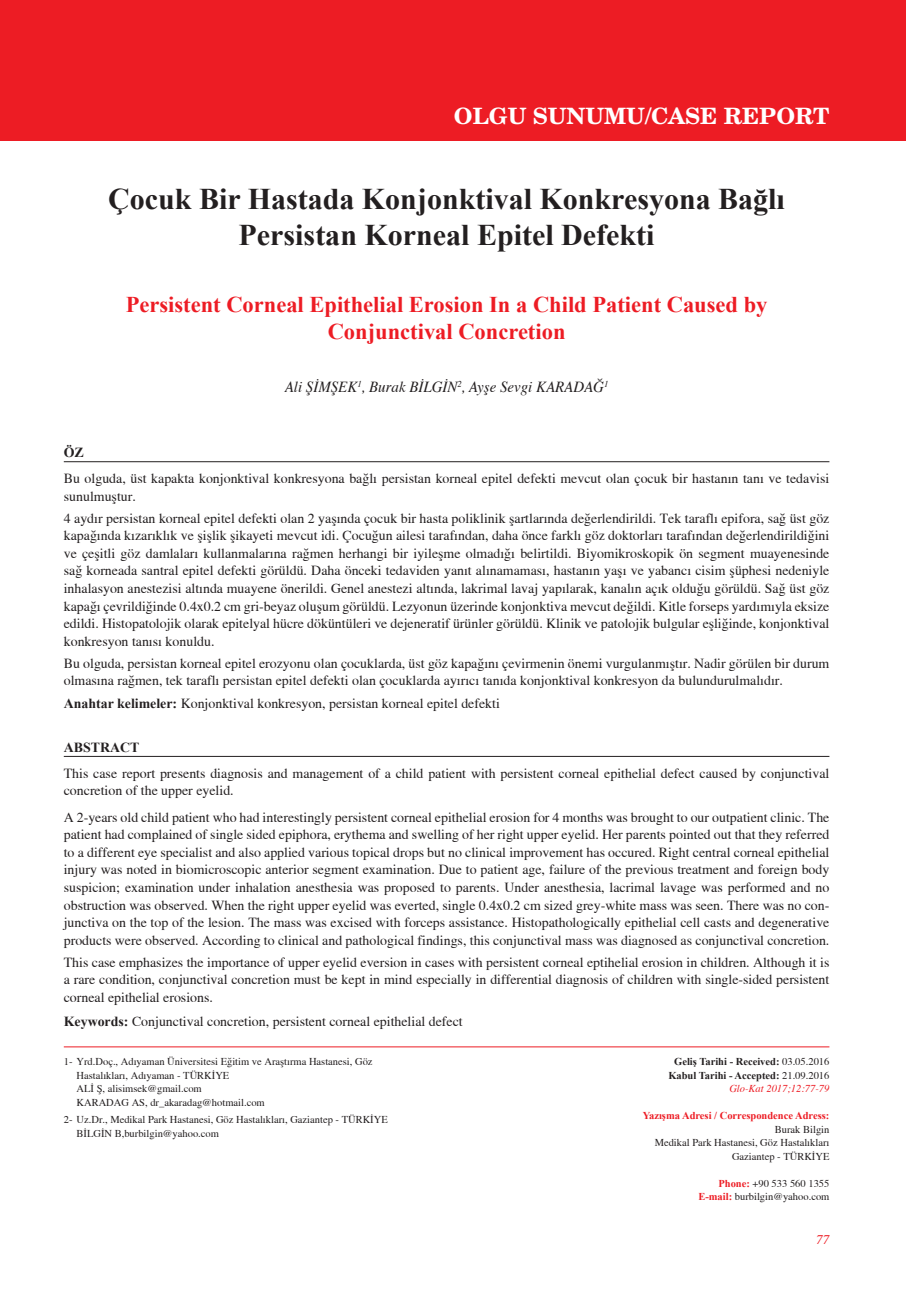
<style>
.page{position:relative;width:906px;height:1289px;background:#fff}
.page>*{position:absolute;margin:0;border:0;box-sizing:border-box;transform-origin:0 0}
.t1{font:700 30px/36px "Times New Roman";color:#231f20;text-align:center}
.t2{font:700 22.5px/27px "Times New Roman";color:#ed1c24;text-align:center}
.t3{font:700 22.5px "Te X Gyre Schola";color:#fff}
.t4{font:italic 15.3px "Times";color:#231f20}
.t5{font:13.8px/17.5px "Times Turk";color:#231f20}
.t6{font:700 13.8px "Times New Roman";color:#231f20}
.t7{font:italic 13.2px "Times";color:#ed1c24}
.t8{font:10.5px/13.5px "Times Turk";color:#231f20}
.t9{font:700 10.5px/13.5px "Times New Roman";color:#231f20;text-align:center}
.t10{font:700 10.5px "Times New Roman";color:#ed1c24}
.t11{font:italic 10.5px "Times";color:#ed1c24}
.s1{font-family:"Times New Roman";font-weight:700}
.s2{font-family:"Times Turk";font-weight:400}
.s3{font-family:"Times New Roman";font-weight:700;color:#ed1c24}
</style>
<div class="page">
<div style="left:0;top:0;width:906px;height:140px;background:#ed1c24"></div>
<hr style="left:64px;top:461px;width:765px;height:1px;background:#231f20">
<hr style="left:64px;top:756px;width:765px;height:1px;background:#231f20">
<hr style="left:64px;top:1046px;width:765px;height:1px;background:#ed1c24">
<h2 class="t3" style="left:454px;top:106px;width:377px">OLGU SUNUMU/CASE REPORT</h2>
<h1 class="t1" style="left:108px;top:181px;width:678px">Çocuk Bir Hastada Konjonktival Konkresyona Bağlı<br>Persistan Korneal Epitel Defekti</h1>
<h2 class="t2" style="left:126px;top:291px;width:643px">Persistent Corneal Epithelial Erosion In a Child Patient Caused by<br>Conjunctival Concretion</h2>
<p class="t4" style="left:285px;top:380px;width:325px">Ali ŞİMŞEK<sup>1</sup>, Burak BİLGİN<sup>2</sup>, Ayşe Sevgi KARADAĞ<sup>1</sup></p>
<p class="t6" style="left:64px;top:445px;width:22px">ÖZ</p>
<p class="t5" style="left:64px;top:470px;width:767px">Bu olguda, üst kapakta konjonktival konkresyona bağlı persistan korneal epitel defekti mevcut olan çocuk bir hastanın tanı ve tedavisi sunulmuştur.</p>
<p class="t5" style="left:64px;top:510px;width:767px;text-align:justify">4 aydır persistan korneal epitel defekti olan 2 yaşında çocuk bir hasta poliklinik şartlarında değerlendirildi. Tek taraflı epifora, sağ üst göz kapağında kızarıklık ve şişlik şikayeti mevcut idi. Çocuğun ailesi tarafından, daha önce farklı göz doktorları tarafından değerlendirildiğini ve çeşitli göz damlaları kullanmalarına rağmen herhangi bir iyileşme olmadığı belirtildi. Biyomikroskopik ön segment muayenesinde sağ korneada santral epitel defekti görüldü. Daha önceki tedaviden yanıt alınamaması, hastanın yaşı ve yabancı cisim şüphesi nedeniyle inhalasyon anestezisi altında muayene önerildi. Genel anestezi altında, lakrimal lavaj yapılarak, kanalın açık olduğu görüldü. Sağ üst göz kapağı çevrildiğinde 0.4x0.2 cm gri-beyaz oluşum görüldü. Lezyonun üzerinde konjonktiva mevcut değildi. Kitle forseps yardımıyla eksize edildi. Histopatolojik olarak epitelyal hücre döküntüleri ve dejeneratif ürünler görüldü. Klinik ve patolojik bulgular eşliğinde, konjonktival konkresyon tanısı konuldu.</p>
<p class="t5" style="left:64px;top:655px;width:767px">Bu olguda, persistan korneal epitel erozyonu olan çocuklarda, üst göz kapağını çevirmenin önemi vurgulanmıştır. Nadir görülen bir durum olmasına rağmen, tek taraflı persistan epitel defekti olan çocuklarda ayırıcı tanıda konjonktival konkresyon da bulundurulmalıdır.</p>
<p class="t5" style="left:64px;top:695px;width:437px"><span class="s1">Anahtar kelimeler:</span> Konjonktival konkresyon, persistan korneal epitel defekti</p>
<p class="t6" style="left:64px;top:739px;width:77px">ABSTRACT</p>
<p class="t5" style="left:64px;top:765px;width:767px">This case report presents diagnosis and management of a child patient with persistent corneal epithelial defect caused by conjunctival concretion of the upper eyelid.</p>
<p class="t5" style="left:64px;top:808px;width:767px;text-align:justify">A 2-years old child patient who had interestingly persistent corneal epithelial erosion for 4 months was brought to our outpatient clinic. The patient had complained of single sided epiphora, erythema and swelling of her right upper eyelid. Her parents pointed out that they referred to a different eye specialist and also applied various topical drops but no clinical improvement has occured. Right central corneal epithelial injury was noted in biomicroscopic anterior segment examination. Due to patient age, failure of the previous treatment and foreign body suspicion; examination under inhalation anesthesia was proposed to parents. Under anesthesia, lacrimal lavage was performed and no obstruction was observed. When the right upper eyelid was everted, single 0.4x0.2 cm sized grey-white mass was seen. There was no con&shy;junctiva on the top of the lesion. The mass was excised with forceps assistance. Histopathologically epithelial cell casts and degenerative products were observed. According to clinical and pathological findings, this conjunctival mass was diagnosed as conjunctival concretion.</p>
<p class="t5" style="left:64px;top:953px;width:767px;text-align:justify">This case emphasizes the importance of upper eyelid eversion in cases with persistent corneal eptihelial erosion in children. Although it is a rare condition, conjunctival concretion must be kept in mind especially in differential diagnosis of children with single-sided persistent corneal epithelial erosions.</p>
<p class="t5" style="left:64px;top:1013px;width:400px"><span class="s1">Keywords:</span> Conjunctival concretion, persistent corneal epithelial defect</p>
<p class="t8" style="left:77px;top:1055px;width:297px;text-indent:-13px">1- Yrd.Doç., Adıyaman Üniversitesi Eğitim ve Araştırma Hastanesi, Göz Hastalıkları, Adıyaman - TÜRKİYE<br>ALİ Ş, alisimsek@gmail.com<br>KARADAG AS, dr_akaradag@hotmail.com</p>
<p class="t8" style="left:77px;top:1113px;width:313px;text-indent:-13px">2- Uz.Dr., Medikal Park Hastanesi, Göz Hastalıkları, Gaziantep - TÜRKİYE<br>BİLGİN B,burbilgin@yahoo.com</p>
<p class="t9" style="left:668px;top:1054px;width:163px">Geliş Tarihi - Received: <span class="s2">03.05.2016<br></span>Kabul Tarihi - Accepted: <span class="s2">21.09.2016</span></p>
<p class="t11" style="left:729px;top:1084px;width:102px">Glo-Kat 2017;12:77-79</p>
<p class="t10" style="left:642px;top:1109px;width:188px">Yazışma Adresi / Correspondence Adress:</p>
<p class="t8" style="left:654px;top:1122px;width:176px;text-align:right">Burak Bilgin<br>Medikal Park Hastanesi, Göz Hastalıkları<br>Gaziantep - TÜRKİYE</p>
<p class="t8" style="left:698px;top:1176px;width:132px;text-align:right"><span class="s3">Phone:</span> +90 533 560 1355<br><span class="s3">E-mail:</span> burbilgin@yahoo.com</p>
<p class="t7" style="left:816px;top:1233px;width:15px">77</p>
</div>
